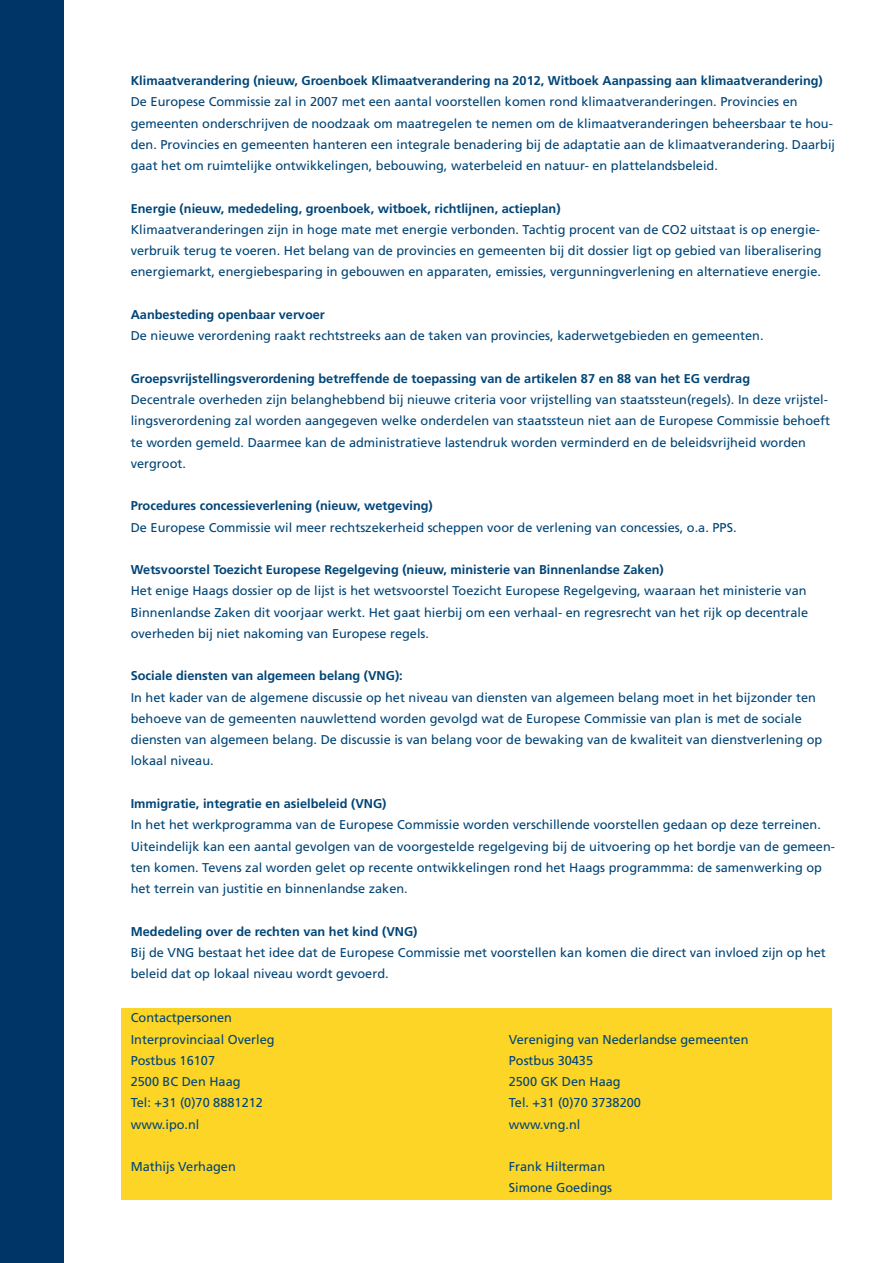
<style>
.page{position:relative;width:893px;height:1263px;background:#fff}
.page>*{position:absolute;margin:0;border:0;box-sizing:border-box;transform-origin:0 0}
.t1{font:12.9px/21.3px "Frutiger LT Std";color:#004577}
.t2{font:12.75px/21.3px "Frutiger LT Std";color:#004577}
.t3{font:700 12.75px "Frutiger LT Std";color:#004577}
</style>
<div class="page">
<div style="left:121px;top:1008px;width:710px;height:192px;background:#fdd526"></div>
<div style="left:0;top:0;width:64px;height:1263px;background:#003667"></div>
<p class="t3" style="left:131px;top:73px;width:694px">Klimaatverandering (nieuw, Groenboek Klimaatverandering na 2012, Witboek Aanpassing aan klimaatverandering)</p>
<p class="t2" style="left:131px;top:91px;width:706px">De Europese Commissie zal in 2007 met een aantal voorstellen komen rond klimaatveranderingen. Provincies en gemeenten onderschrijven de noodzaak om maatregelen te nemen om de klimaatveranderingen beheersbaar te hou&shy;den. Provincies en gemeenten hanteren een integrale benadering bij de adaptatie aan de klimaatverandering. Daarbij gaat het om ruimtelijke ontwikkelingen, bebouwing, waterbeleid en natuur- en plattelandsbeleid.</p>
<p class="t3" style="left:131px;top:201px;width:431px">Energie (nieuw, mededeling, groenboek, witboek, richtlijnen, actieplan)</p>
<p class="t2" style="left:131px;top:219px;width:692px">Klimaatveranderingen zijn in hoge mate met energie verbonden. Tachtig procent van de CO2 uitstaat is op energie&shy;verbruik terug te voeren. Het belang van de provincies en gemeenten bij dit dossier ligt op gebied van liberalisering energiemarkt, energiebesparing in gebouwen en apparaten, emissies, vergunningverlening en alternatieve energie.</p>
<p class="t3" style="left:131px;top:307px;width:196px">Aanbesteding openbaar vervoer</p>
<p class="t2" style="left:131px;top:325px;width:634px">De nieuwe verordening raakt rechtstreeks aan de taken van provincies, kaderwetgebieden en gemeenten.</p>
<p class="t3" style="left:131px;top:371px;width:621px">Groepsvrijstellingsverordening betreffende de toepassing van de artikelen 87 en 88 van het EG verdrag</p>
<p class="t2" style="left:131px;top:389px;width:701px">Decentrale overheden zijn belanghebbend bij nieuwe criteria voor vrijstelling van staatssteun(regels). In deze vrijstel&shy;lingsverordening zal worden aangegeven welke onderdelen van staatssteun niet aan de Europese Commissie behoeft te worden gemeld. Daarmee kan de administratieve lastendruk worden verminderd en de beleidsvrijheid worden vergroot.</p>
<p class="t3" style="left:131px;top:498px;width:304px">Procedures concessieverlening (nieuw, wetgeving)</p>
<p class="t2" style="left:131px;top:516px;width:607px">De Europese Commissie wil meer rechtszekerheid scheppen voor de verlening van concessies, o.a. PPS.</p>
<p class="t3" style="left:131px;top:562px;width:535px">Wetsvoorstel Toezicht Europese Regelgeving (nieuw, ministerie van Binnenlandse Zaken)</p>
<p class="t2" style="left:131px;top:580px;width:679px">Het enige Haags dossier op de lijst is het wetsvoorstel Toezicht Europese Regelgeving, waaraan het ministerie van<br>Binnenlandse Zaken dit voorjaar werkt. Het gaat hierbij om een verhaal- en regresrecht van het rijk op decentrale overheden bij niet nakoming van Europese regels.</p>
<p class="t3" style="left:131px;top:668px;width:274px">Sociale diensten van algemeen belang (VNG):</p>
<p class="t2" style="left:131px;top:687px;width:693px">In het kader van de algemene discussie op het niveau van diensten van algemeen belang moet in het bijzonder ten behoeve van de gemeenten nauwlettend worden gevolgd wat de Europese Commissie van plan is met de sociale diensten van algemeen belang. De discussie is van belang voor de bewaking van de kwaliteit van dienstverlening op lokaal niveau.</p>
<p class="t3" style="left:131px;top:796px;width:257px">Immigratie, integratie en asielbeleid (VNG)</p>
<p class="t2" style="left:131px;top:814px;width:706px">In het het werkprogramma van de Europese Commissie worden verschillende voorstellen gedaan op deze terreinen.<br>Uiteindelijk kan een aantal gevolgen van de voorgestelde regelgeving bij de uitvoering op het bordje van de gemeen&shy;ten komen. Tevens zal worden gelet op recente ontwikkelingen rond het Haags programmma: de samenwerking op het terrein van justitie en binnenlandse zaken.</p>
<p class="t3" style="left:131px;top:924px;width:288px">Mededeling over de rechten van het kind (VNG)</p>
<p class="t2" style="left:131px;top:942px;width:697px">Bij de VNG bestaat het idee dat de Europese Commissie met voorstellen kan komen die direct van invloed zijn op het beleid dat op lokaal niveau wordt gevoerd.</p>
<p class="t1" style="left:131px;top:1007px;width:145px">Contactpersonen<br>Interprovinciaal Overleg</p>
<p class="t1" style="left:509px;top:1028px;width:241px">Vereniging van Nederlandse gemeenten</p>
<p class="t1" style="left:131px;top:1050px;width:86px">Postbus 16107</p>
<p class="t1" style="left:509px;top:1050px;width:86px">Postbus 30435</p>
<p class="t1" style="left:131px;top:1071px;width:111px">2500 BC Den Haag</p>
<p class="t1" style="left:509px;top:1071px;width:113px">2500 GK Den Haag</p>
<p class="t1" style="left:131px;top:1092px;width:134px">Tel: +31 (0)70 8881212</p>
<p class="t1" style="left:509px;top:1092px;width:134px">Tel. +31 (0)70 3738200</p>
<p class="t1" style="left:131px;top:1113px;width:70px">www.ipo.nl</p>
<p class="t1" style="left:509px;top:1113px;width:73px">www.vng.nl</p>
<p class="t1" style="left:131px;top:1156px;width:107px">Mathijs Verhagen</p>
<p class="t1" style="left:509px;top:1156px;width:105px">Frank Hilterman<br>Simone Goedings</p>
</div>
